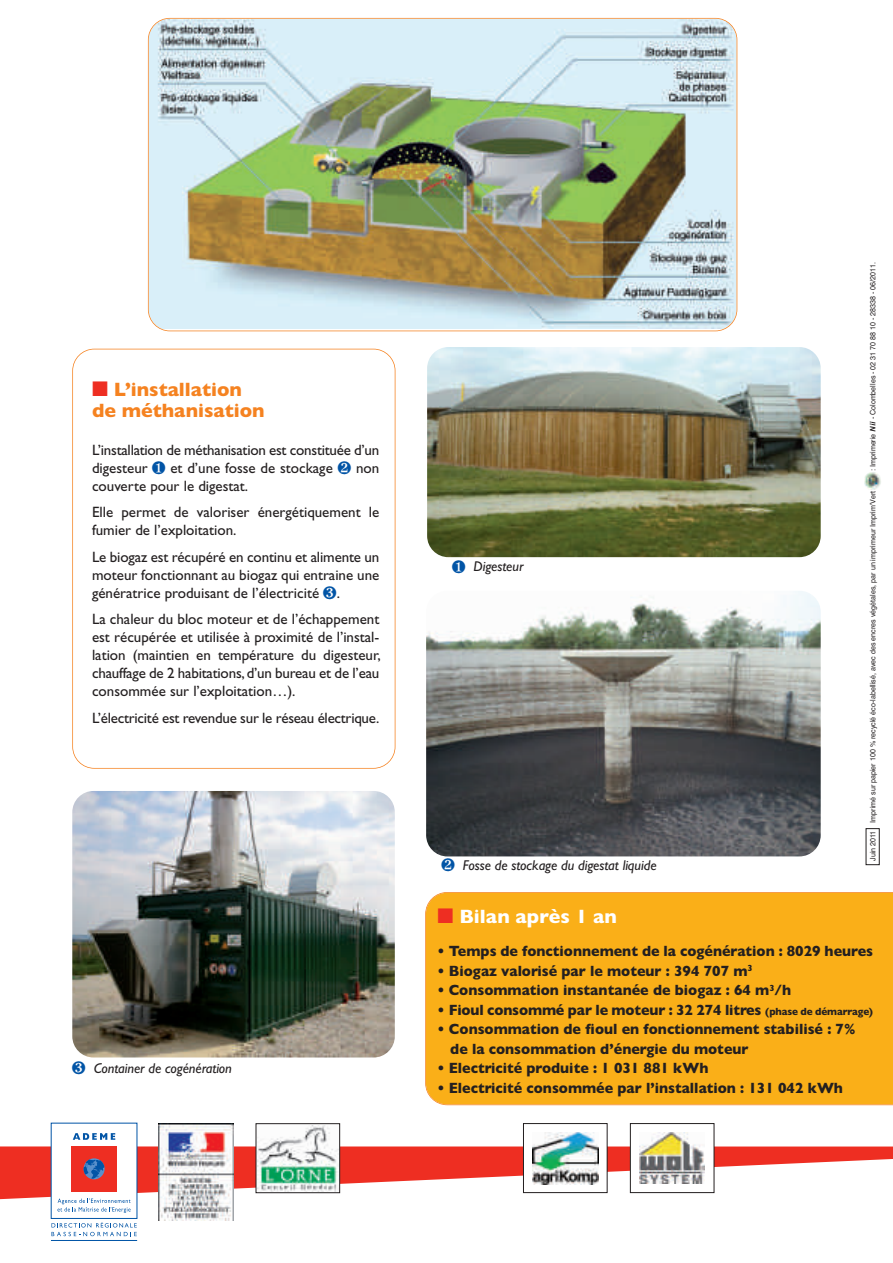
<style>
.page{position:relative;width:893px;height:1263px;background:#fff}
.page>*{position:absolute;margin:0;border:0;box-sizing:border-box;transform-origin:0 0}
.t1{font:700 19.5px/21px "Gill Sans";color:#f58220}
.t2{font:700 19.5px "Gill Sans";color:#fff}
.t3{font:15px/18px "Gill Sans";color:#231f20}
.t4{font:700 15px/19.5px "Gill Sans";color:#231f20;scale:.95 1}
.t5{font:italic 14.25px "Gill Sans";letter-spacing:-.005em;color:#231f20}
.t6{font:7.5px "Helvetica";color:#231f20;scale:.95 1}
.s1{color:#ee2e22}
.s2{color:#0154a6}
.s3{font-weight:700;font-style:italic}
.s4{font-size:10.5px}
</style>
<div class="page">
<div style="left:72px;top:349px;width:323px;height:420px;border:2px solid #f58220;border-radius:22px"></div>
<img style="left:149px;top:19px;width:588px;height:310px">
<div style="left:148px;top:18px;width:589px;height:313px;border:2px solid #f58220;border-radius:22px"></div>
<svg style="left:0;top:1146px;width:893px;height:54px"></svg>
<div style="left:51px;top:1123px;width:86px;height:95px;background:#fff"></div>
<div style="left:71px;top:1146px;width:46px;height:46px;background:#ee2e22"></div>
<svg style="left:84px;top:1158px;width:21px;height:21px"></svg>
<svg style="left:73px;top:1133px;width:42px;height:7px"></svg>
<svg style="left:57px;top:1198px;width:74px;height:15px"></svg>
<svg style="left:51px;top:1222px;width:86px;height:14px"></svg>
<hr style="left:51px;top:1240px;width:86px;height:1px;background:#0154a6">
<img style="left:158px;top:1124px;width:76px;height:96px">
<img style="left:258px;top:1125px;width:80px;height:66px">
<div style="left:256px;top:1123px;width:84px;height:70px;border:1px solid #231f20"></div>
<img style="left:72px;top:791px;width:323px;height:266px;border-radius:21px">
<img style="left:427px;top:347px;width:394px;height:210px;border-radius:21px">
<img style="left:426px;top:591px;width:395px;height:265px;border-radius:21px">
<div style="left:425px;top:892px;width:468px;height:213px;background:#faaf18"></div>
<img style="left:864px;top:472px;width:17px;height:18px;border-radius:50%">
<div style="left:866px;top:828px;width:14px;height:37px;border:1px solid #231f20"></div>
<div style="left:523px;top:1123px;width:84px;height:69px;background:#fff"></div>
<img style="left:533px;top:1132px;width:65px;height:52px">
<div style="left:523px;top:1123px;width:84px;height:70px;border:1px solid #231f20"></div>
<div style="left:630px;top:1123px;width:84px;height:69px;background:#fff"></div>
<img style="left:640px;top:1132px;width:65px;height:51px">
<div style="left:630px;top:1123px;width:84px;height:70px;border:1px solid #231f20"></div>
<h1 class="t1" style="left:92px;top:381px;width:174px"><span class="s1">■</span> L’installation de méthanisation</h1>
<p class="t3" style="left:92px;top:442px;width:289px">L’installation de méthanisation est constituée d’un digesteur <span class="s2">❑</span> et d’une fosse de stockage</p>
<p class="t3" style="left:356px;top:460px;width:25px">non</p>
<p class="t3" style="left:92px;top:474px;width:289px;line-height:26.5px">couverte pour le digestat.<br>Elle permet de valoriser énergétiquement le</p>
<p class="t3" style="left:92px;top:519px;width:289px;line-height:26.5px">fumier de l’exploitation.<br>Le biogaz est récupéré en continu et alimente un</p>
<p class="t3" style="left:92px;top:567px;width:289px">moteur fonctionnant au biogaz qui entraine une génératrice produisant de l’électricité <span class="s2">▲</span>.</p>
<p class="t3" style="left:92px;top:612px;width:290px;text-align:justify">La chaleur du bloc moteur et de l’échappement est récupérée et utilisée à proximité de l’instal&shy;lation (maintien en température du digesteur, chauffage de 2 habitations, d’un bureau et de l’eau consommée sur l’exploitation…).</p>
<p class="t3" style="left:92px;top:710px;width:289px">L’électricité est revendue sur le réseau électrique.</p>
<p class="t5" style="left:72px;top:1063px;width:161px"><span class="s2">▲</span> Container de cogénération</p>
<p class="t5" style="left:452px;top:562px;width:73px"><span class="s2">❑</span> Digesteur</p>
<p class="t5" style="left:463px;top:860px;width:195px">Fosse de stockage du digestat liquide</p>
<p class="t6" style="left:870px;top:471px;width:221px;rotate:-90deg">: Imprimerie <span class="s3">Nii</span> - Colombelles - 02 31 70 88 10 - 28338 - 06/2011.</p>
<p class="t6" style="left:870px;top:861px;width:391px;rotate:-90deg">Juin 2011 Imprimé sur papier 100 % recyclé éco-labellisé, avec des encres végétales, par un imprimeur Imprim'Vert</p>
<h1 class="t2" style="left:438px;top:910px;width:181px"><span class="s1">■</span> Bilan après 1 an</h1>
<p class="t4" style="left:438px;top:943px;width:460px">• Temps de fonctionnement de la cogénération : 8029 heures</p>
<p class="t4" style="left:438px;top:962px;width:333px">• Biogaz valorisé par le moteur : 394 707 m<sup>3</sup></p>
<p class="t4" style="left:438px;top:982px;width:374px">• Consommation instantanée de biogaz : 64 m<sup>3</sup>/h</p>
<p class="t4" style="left:438px;top:1001px;width:460px">• Fioul consommé par le moteur : 32 274 litres <span class="s4">(phase de démarrage)</span></p>
<p class="t4" style="left:450px;top:1021px;width:428px;text-indent:-13px">• Consommation de fioul en fonctionnement stabilisé : 7% de la consommation d’énergie du moteur</p>
<p class="t4" style="left:438px;top:1060px;width:287px">• Electricité produite : 1 031 881 kWh</p>
<p class="t4" style="left:438px;top:1079px;width:428px">• Electricité consommée par l’installation : 131 042 kWh</p>
</div>
